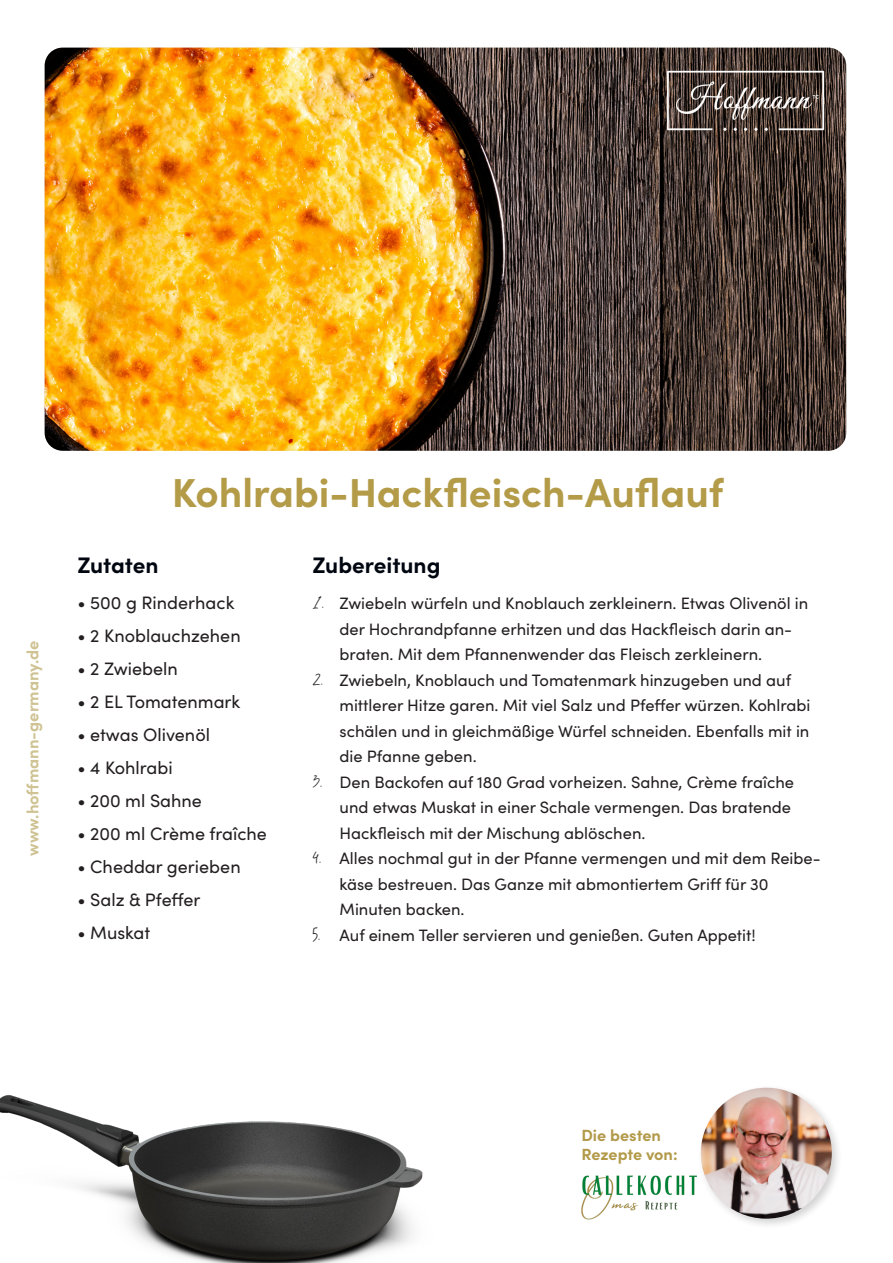
<style>
.page{position:relative;width:893px;height:1263px;background:#fff}
.page>*{position:absolute;margin:0;border:0;box-sizing:border-box;transform-origin:0 0}
.t1{font:700 40.5px "Sofia Pro";color:#b39b48}
.t2{font:700 22.5px "Sofia Pro";color:#000610}
.t3{font:18px "Sofia Pro";color:#231f20}
.t4{font:16.5px/25.5px "Sofia Pro";color:#231f20}
.t5{font:700 16.5px "Sofia Pro";color:#b7a55d}
.t6{font:700 16.2px/19.5px "Sofia Pro";letter-spacing:-.005em;color:#b29a49}
.s1{font-family:"Aesthetik Script"}
</style>
<div class="page">
<img style="left:45px;top:48px;width:801px;height:403px">
<img style="left:658px;top:62px;width:174px;height:77px">
<div style="left:697px;top:1084px;width:146px;height:146px;background:#231f20;opacity:.2"></div>
<img style="left:700px;top:1088px;width:132px;height:131px">
<img style="left:581px;top:1175px;width:121px;height:46px">
<img style="left:0;top:1095px;width:423px;height:168px">
<p class="t5" style="left:20px;top:856px;width:217px;rotate:-90deg">www.hoffmann-germany.de</p>
<p class="t1" style="left:172px;top:461px;width:553px">Kohlrabi-Hackfleisch-Auflauf</p>
<p class="t2" style="left:77px;top:548px;width:83px">Zutaten</p>
<p class="t3" style="left:77px;top:590px;width:159px">• 500 g Rinderhack</p>
<p class="t3" style="left:77px;top:623px;width:165px">• 2 Knoblauchzehen</p>
<p class="t3" style="left:77px;top:656px;width:102px">• 2 Zwiebeln</p>
<p class="t3" style="left:77px;top:689px;width:164px">• 2 EL Tomatenmark</p>
<p class="t3" style="left:77px;top:722px;width:134px">• etwas Olivenöl</p>
<p class="t3" style="left:77px;top:755px;width:97px">• 4 Kohlrabi</p>
<p class="t3" style="left:77px;top:788px;width:126px">• 200 ml Sahne</p>
<p class="t3" style="left:77px;top:821px;width:191px">• 200 ml Crème fraîche</p>
<p class="t3" style="left:77px;top:854px;width:165px">• Cheddar gerieben</p>
<p class="t3" style="left:77px;top:887px;width:125px">• Salz &amp; Pfeffer</p>
<p class="t3" style="left:77px;top:920px;width:74px">• Muskat</p>
<p class="t2" style="left:313px;top:548px;width:130px">Zubereitung</p>
<p class="t4" style="left:340px;top:590px;width:470px;text-indent:-27px"><span class="s1">1.</span> Zwiebeln würfeln und Knoblauch zerkleinern. Etwas Olivenöl in der Hochrandpfanne erhitzen und das Hackfleisch darin an-</p>
<p class="t4" style="left:340px;top:641px;width:424px">braten. Mit dem Pfannenwender das Fleisch zerkleinern.</p>
<p class="t4" style="left:313px;top:666px;width:480px"><span class="s1">2.</span> Zwiebeln, Knoblauch und Tomatenmark hinzugeben und auf</p>
<p class="t4" style="left:340px;top:692px;width:472px">mittlerer Hitze garen. Mit viel Salz und Pfeffer würzen. Kohlrabi</p>
<p class="t4" style="left:340px;top:717px;width:471px">schälen und in gleichmäßige Würfel schneiden. Ebenfalls mit in die Pfanne geben.</p>
<p class="t4" style="left:313px;top:768px;width:483px"><span class="s1">3.</span> Den Backofen auf 180 Grad vorheizen. Sahne, Crème fraîche</p>
<p class="t4" style="left:340px;top:794px;width:453px">und etwas Muskat in einer Schale vermengen. Das bratende<br>Hackfleisch mit der Mischung ablöschen.</p>
<p class="t4" style="left:313px;top:845px;width:510px"><span class="s1">4.</span> Alles nochmal gut in der Pfanne vermengen und mit dem Reibe-</p>
<p class="t4" style="left:340px;top:870px;width:430px">käse bestreuen. Das Ganze mit abmontiertem Griff für 30</p>
<p class="t4" style="left:340px;top:896px;width:127px">Minuten backen.</p>
<p class="t4" style="left:313px;top:921px;width:445px"><span class="s1">5.</span> Auf einem Teller servieren und genießen. Guten Appetit!</p>
<p class="t6" style="left:581px;top:1124px;width:98px">Die besten<br>Rezepte von:</p>
</div>
